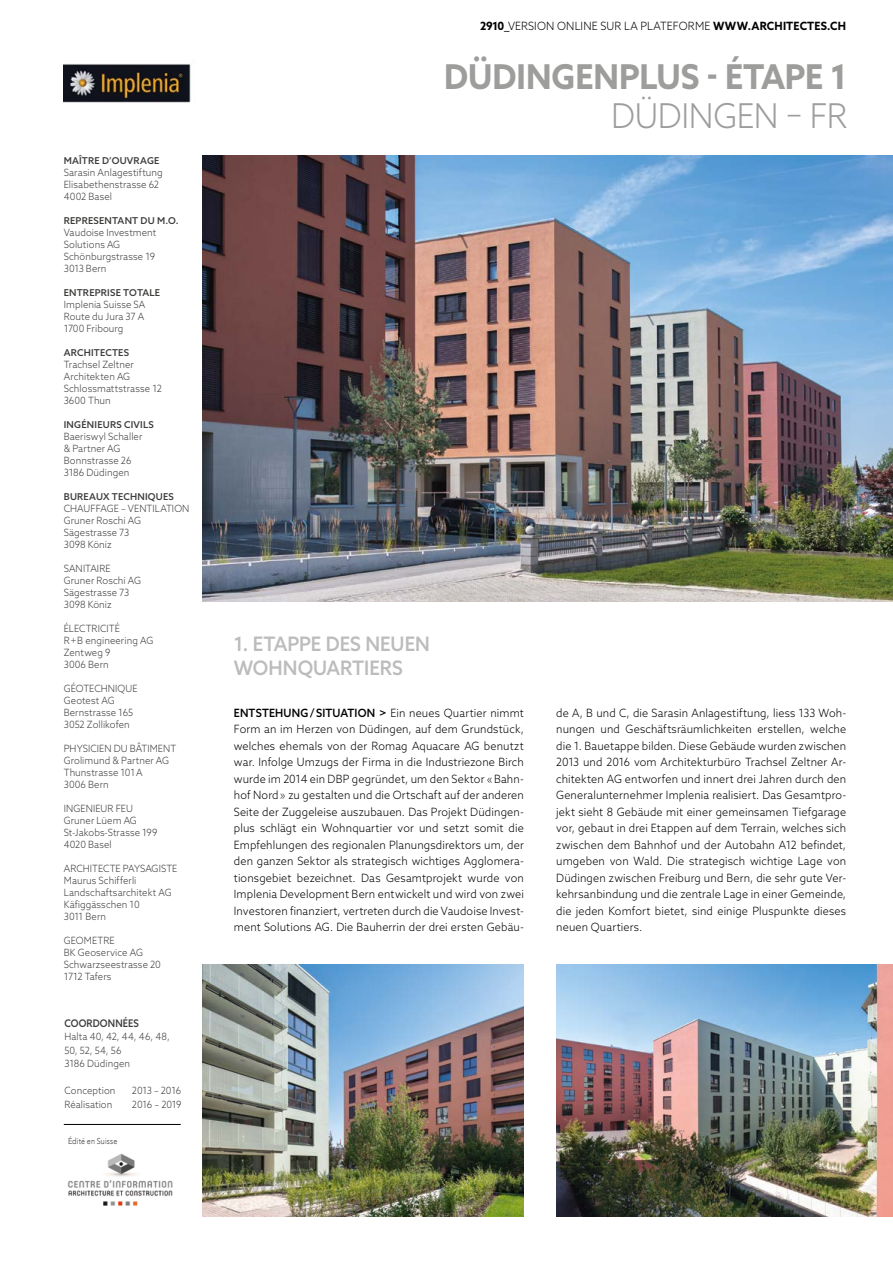
<style>
.page{position:relative;width:893px;height:1263px;background:#fff}
.page>*{position:absolute;margin:0;border:0;box-sizing:border-box;transform-origin:0 0}
.t1{font:700 34.2px "Azo Sans";letter-spacing:-.005em;color:#9d9d9c;scale:.95 1}
.t2{font:300 34.2px "Azo Sans";letter-spacing:-.01em;color:#9d9d9c;scale:.95 1}
.t3{font:500 19.95px/24px "Azo Sans";color:#bcbcbc;scale:.95 1}
.t4{font:300 11.4px/16.5px "Azo Sans";letter-spacing:.015em;color:#000;text-align:justify;scale:.95 1}
.t5{font:500 10.5px "Azo Sans";letter-spacing:.01em;color:#3c3c3b;scale:.9 1}
.t6{font:300 10.05px/12px "Azo Sans";letter-spacing:.01em;color:#3c3c3b;scale:.95 1}
.t7{font:300 10.05px "Azo Sans";letter-spacing:-.025em;color:#3c3c3b;scale:.95 1}
.t8{font:500 9.45px "Azo Sans";letter-spacing:.025em;color:#3c3c3b}
.t9{font:300 8.55px "Avenir";letter-spacing:.02em;color:#3c3c3b;scale:.84 1}
.s1{font-weight:700}
.s2{font-weight:500}
</style>
<div class="page">
<img style="left:202px;top:156px;width:691px;height:445px">
<img style="left:556px;top:964px;width:337px;height:252px">
<img style="left:67px;top:1153px;width:106px;height:53px">
<hr style="left:64px;top:1124px;width:117px;height:1px;background:#000">
<img style="left:202px;top:964px;width:322px;height:252px">
<img style="left:64px;top:64px;width:127px;height:39px">
<p class="t8" style="left:64px;top:154px;width:97px">MAÎTRE D’OUVRAGE</p>
<p class="t6" style="left:64px;top:166px;width:106px">Sarasin Anlagestiftung<br>Elisabethenstrasse 62<br>4002 Basel</p>
<p class="t8" style="left:64px;top:214px;width:116px">REPRESENTANT DU M.O.</p>
<p class="t6" style="left:64px;top:226px;width:99px">Vaudoise Investment<br>Solutions AG<br>Schönburgstrasse 19<br>3013 Bern</p>
<p class="t8" style="left:64px;top:286px;width:98px">ENTREPRISE TOTALE</p>
<p class="t6" style="left:64px;top:298px;width:87px;text-align:justify">Implenia Suisse SA Route du Jura 37 A 1700 Fribourg</p>
<p class="t8" style="left:64px;top:346px;width:67px">ARCHITECTES</p>
<p class="t6" style="left:64px;top:358px;width:105px">Trachsel Zeltner<br>Architekten AG<br>Schlossmattstrasse 12<br>3600 Thun</p>
<p class="t8" style="left:64px;top:418px;width:92px">INGÉNIEURS CIVILS</p>
<p class="t6" style="left:64px;top:430px;width:84px">Baeriswyl Schaller &amp; Partner AG<br>Bonnstrasse 26<br>3186 Düdingen</p>
<p class="t8" style="left:64px;top:490px;width:112px">BUREAUX TECHNIQUES</p>
<p class="t6" style="left:64px;top:502px;width:134px">CHAUFFAGE – VENTILATION<br>Gruner Roschi AG<br>Sägestrasse 73<br>3098 Köniz</p>
<p class="t6" style="left:64px;top:562px;width:83px">SANITAIRE<br>Gruner Roschi AG<br>Sägestrasse 73<br>3098 Köniz</p>
<p class="t6" style="left:64px;top:622px;width:96px">ÉLECTRICITÉ<br>R+B engineering AG<br>Zentweg 9<br>3006 Bern</p>
<p class="t6" style="left:64px;top:682px;width:79px">GÉOTECHNIQUE<br>Geotest AG<br>Bernstrasse 165<br>3052 Zollikofen</p>
<p class="t6" style="left:64px;top:742px;width:120px">PHYSICIEN DU BÂTIMENT<br>Grolimund &amp; Partner AG<br>Thunstrasse 101A<br>3006 Bern</p>
<p class="t6" style="left:64px;top:802px;width:100px">INGENIEUR FEU<br>Gruner Lüem AG<br>St-Jakobs-Strasse 199<br>4020 Basel</p>
<p class="t6" style="left:64px;top:862px;width:121px">ARCHITECTE PAYSAGISTE<br>Maurus Schifferli<br>Landschaftsarchitekt AG<br>Käfiggässchen 10<br>3011 Bern</p>
<p class="t6" style="left:64px;top:934px;width:104px">GEOMETRE<br>BK Geoservice AG<br>Schwarzseestrasse 20<br>1712 Tafers</p>
<p class="t5" style="left:64px;top:1016px;width:84px">COORDONNÉES</p>
<p class="t6" style="left:64px;top:1030px;width:113px;line-height:13.5px">Halta 40, 42, 44, 46, 48,<br>50, 52, 54, 56<br>3186 Düdingen</p>
<p class="t6" style="left:64px;top:1084px;width:55px">Conception</p>
<p class="t7" style="left:132px;top:1084px;width:53px">2013 – 2016</p>
<p class="t6" style="left:64px;top:1098px;width:52px">Réalisation</p>
<p class="t7" style="left:132px;top:1097px;width:54px">2016 – 2019</p>
<p class="t9" style="left:68px;top:1136px;width:60px">Édité en Suisse</p>
<p class="t4" style="left:480px;top:17px;width:387px"><span class="s1">2910_</span>VERSION ONLINE SUR LA PLATEFORME <span class="s1">WWW.ARCHITECTES.CH</span></p>
<h1 class="t1" style="left:444px;top:54px;width:426px">DÜDINGENPLUS - ÉTAPE 1</h1>
<h1 class="t2" style="left:611px;top:94px;width:250px">DÜDINGEN – FR</h1>
<h2 class="t3" style="left:234px;top:631px;width:208px">1. ETAPPE DES NEUEN<br>WOHNQUARTIERS</h2>
<p class="t4" style="left:234px;top:704px;width:307px"><span class="s2">ENTSTEHUNG/SITUATION &gt;</span> Ein neues Quartier nimmt Form an im Herzen von Düdingen, auf dem Grundstück, welches ehemals von der Romag Aquacare AG benutzt war. Infolge Umzugs der Firma in die Industriezone Birch wurde im 2014 ein DBP gegründet, um den Sektor «Bahn&shy;hof Nord» zu gestalten und die Ortschaft auf der anderen Seite der Zuggeleise auszubauen. Das Projekt Düdingen&shy;plus schlägt ein Wohnquartier vor und setzt somit die Empfehlungen des regionalen Planungsdirektors um, der den ganzen Sektor als strategisch wichtiges Agglomera&shy;tionsgebiet bezeichnet. Das Gesamtprojekt wurde von Implenia Development Bern entwickelt und wird von zwei Investoren finanziert, vertreten durch die Vaudoise Invest&shy;ment Solutions AG. Die Bauherrin der drei ersten Gebäu-</p>
<p class="t4" style="left:556px;top:704px;width:307px">de A, B und C, die Sarasin Anlagestiftung, liess 133 Woh&shy;nungen und Geschäftsräumlichkeiten erstellen, welche die 1. Bauetappe bilden. Diese Gebäude wurden zwischen 2013 und 2016 vom Architekturbüro Trachsel Zeltner Ar&shy;chitekten AG entworfen und innert drei Jahren durch den Generalunternehmer Implenia realisiert. Das Gesamtpro&shy;jekt sieht 8 Gebäude mit einer gemeinsamen Tiefgarage vor, gebaut in drei Etappen auf dem Terrain, welches sich zwischen dem Bahnhof und der Autobahn A12 befindet, umgeben von Wald. Die strategisch wichtige Lage von Düdingen zwischen Freiburg und Bern, die sehr gute Ver&shy;kehrsanbindung und die zentrale Lage in einer Gemeinde, die jeden Komfort bietet, sind einige Pluspunkte dieses neuen Quartiers.</p>
</div>
